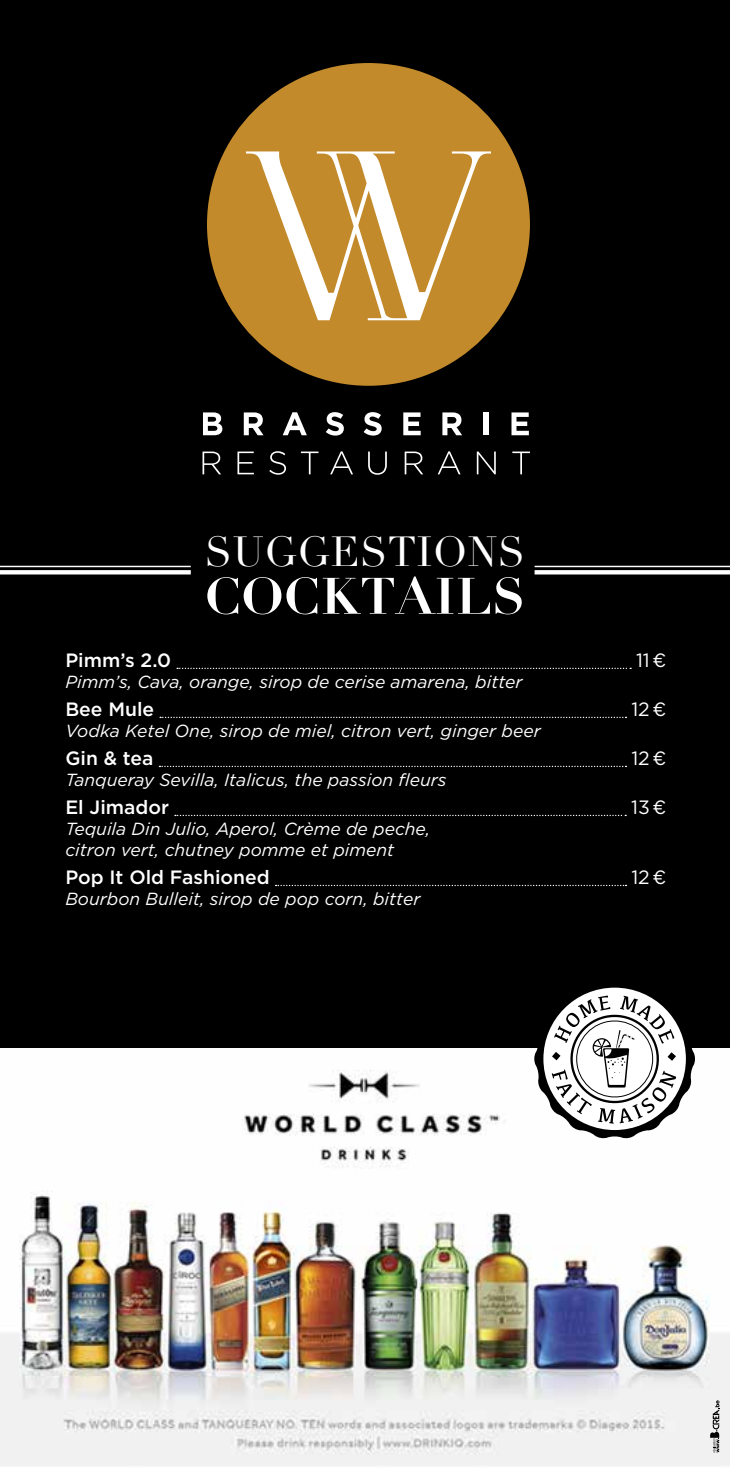
<style>
.page{position:relative;width:730px;height:1474px;background:#fff}
.page>*{position:absolute;margin:0;border:0;box-sizing:border-box;transform-origin:0 0}
.t1{font:700 50.4px "Didot";letter-spacing:.005em;color:#fff}
.t2{font:41.12px "Didot";letter-spacing:.01em;color:#fff}
.t3{font:500 19.25px "Gotham";color:#fff}
.t4{font:19.25px "Gotham";color:#fff}
.t5{font:italic 17.5px/21px "Gotham";color:#fff}
</style>
<div class="page">
<div style="left:0;top:0;width:729px;height:1048px;background:#000"></div>
<img style="left:0;top:1070px;width:729px;height:396px">
<svg style="left:709px;top:1400px;width:10px;height:52px"></svg>
<svg style="left:533px;top:987px;width:162px;height:151px"></svg>
<svg style="left:203px;top:412px;width:19px;height:23px"></svg>
<svg style="left:244px;top:412px;width:19px;height:23px"></svg>
<svg style="left:282px;top:412px;width:25px;height:23px"></svg>
<svg style="left:326px;top:412px;width:17px;height:23px"></svg>
<svg style="left:363px;top:412px;width:18px;height:23px"></svg>
<svg style="left:403px;top:412px;width:17px;height:23px"></svg>
<svg style="left:442px;top:412px;width:20px;height:23px"></svg>
<div style="left:483px;top:412px;width:5px;height:23px;background:#fff"></div>
<svg style="left:511px;top:412px;width:17px;height:23px"></svg>
<svg style="left:202px;top:451px;width:19px;height:23px"></svg>
<svg style="left:237px;top:451px;width:17px;height:23px"></svg>
<svg style="left:269px;top:451px;width:17px;height:23px"></svg>
<svg style="left:301px;top:451px;width:17px;height:23px"></svg>
<svg style="left:330px;top:451px;width:23px;height:23px"></svg>
<svg style="left:368px;top:451px;width:18px;height:23px"></svg>
<svg style="left:404px;top:451px;width:19px;height:23px"></svg>
<svg style="left:438px;top:451px;width:22px;height:23px"></svg>
<svg style="left:476px;top:451px;width:19px;height:23px"></svg>
<svg style="left:512px;top:451px;width:17px;height:23px"></svg>
<div style="left:207px;top:63px;width:322px;height:323px;background:#c38a2b;border-radius:50%"></div>
<svg style="left:246px;top:151px;width:244px;height:169px"></svg>
<hr style="left:0;top:565px;width:191px;height:2px;background:#fff">
<svg style="left:0;top:570px;width:191px;height:4px"></svg>
<hr style="left:534px;top:565px;width:195px;height:2px;background:#fff">
<svg style="left:534px;top:570px;width:195px;height:4px"></svg>
<svg style="left:177px;top:667px;width:453px;height:2px"></svg>
<svg style="left:160px;top:716px;width:466px;height:2px"></svg>
<svg style="left:159px;top:765px;width:467px;height:2px"></svg>
<svg style="left:175px;top:814px;width:451px;height:2px"></svg>
<svg style="left:275px;top:884px;width:351px;height:2px"></svg>
<h2 class="t2" style="left:205px;top:527px;width:322px">SUGGESTIONS</h2>
<h1 class="t1" style="left:205px;top:564px;width:321px">COCKTAILS</h1>
<p class="t3" style="left:65px;top:647px;width:107px">Pimm’s 2.0</p>
<p class="t4" style="left:635px;top:647px;width:32px">11 €</p>
<p class="t5" style="left:65px;top:670px;width:458px">Pimm’s, Cava, orange, sirop de cerise amarena, bitter</p>
<p class="t3" style="left:65px;top:696px;width:90px">Bee Mule</p>
<p class="t4" style="left:631px;top:696px;width:36px">12 €</p>
<p class="t5" style="left:65px;top:719px;width:476px">Vodka Ketel One, sirop de miel, citron vert, ginger beer</p>
<p class="t3" style="left:65px;top:745px;width:90px">Gin &amp; tea</p>
<p class="t4" style="left:631px;top:745px;width:36px">12 €</p>
<p class="t5" style="left:65px;top:768px;width:382px">Tanqueray Sevilla, Italicus, the passion fleurs</p>
<p class="t3" style="left:65px;top:794px;width:105px">El Jimador</p>
<p class="t4" style="left:630px;top:794px;width:37px">13 €</p>
<p class="t5" style="left:65px;top:817px;width:366px">Tequila Din Julio, Aperol, Crème de peche, citron vert, chutney pomme et piment</p>
<p class="t3" style="left:65px;top:864px;width:206px">Pop It Old Fashioned</p>
<p class="t4" style="left:631px;top:864px;width:36px">12 €</p>
<p class="t5" style="left:65px;top:887px;width:356px">Bourbon Bulleit, sirop de pop corn, bitter</p>
</div>
